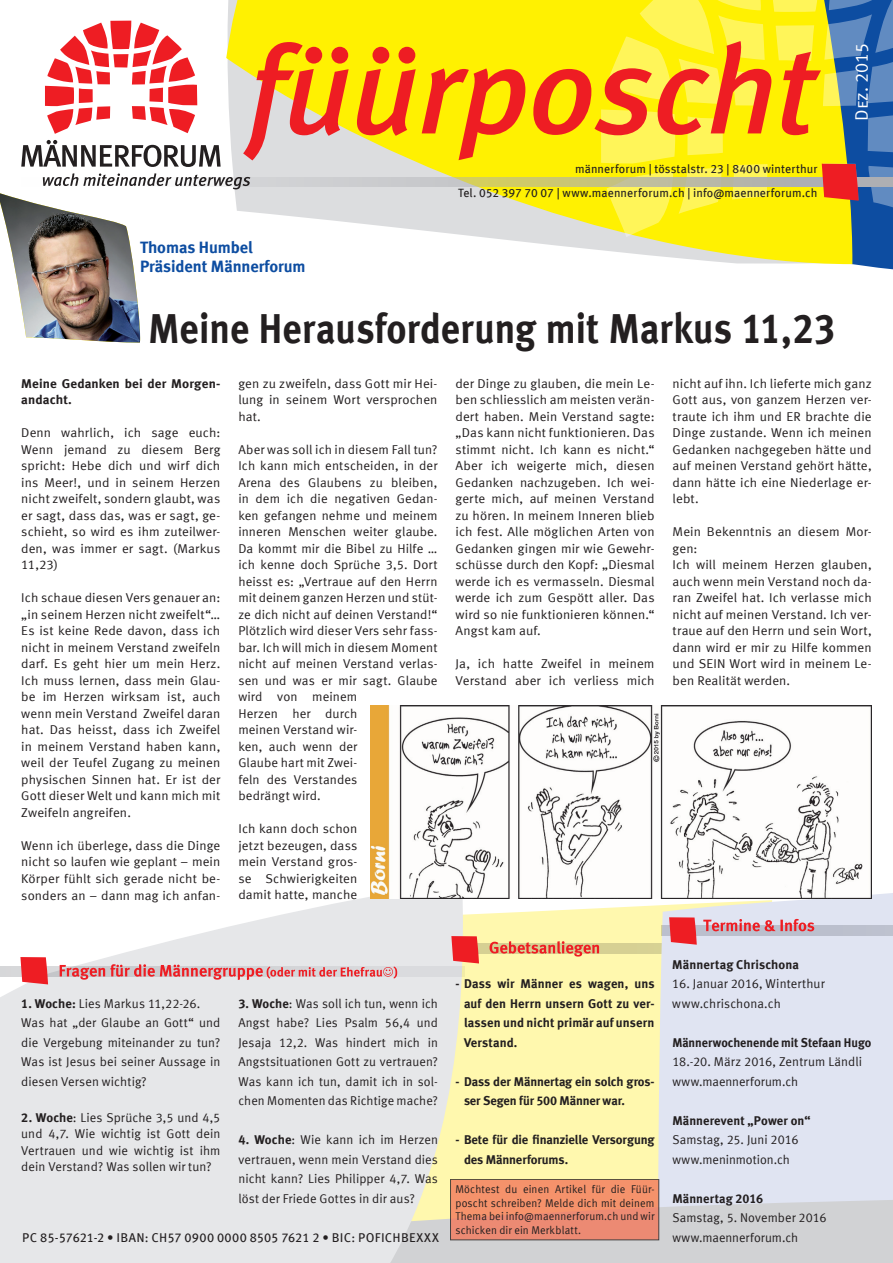
<style>
.page{position:relative;width:893px;height:1263px;background:#fff}
.page>*{position:absolute;margin:0;border:0;box-sizing:border-box;transform-origin:0 0}
.t1{font:42px "Meta Bold LF";letter-spacing:.005em;color:#231f20;scale:.9 1}
.t2{font:18px "Meta Normal LF Caps";color:#fff}
.t3{font:16.5px/19.5px "Meta Bold LF";letter-spacing:-.005em;color:#0d4da1}
.t4{font:12.75px/16.5px "Meta Normal LF";letter-spacing:.01em;color:#231f20;text-align:justify;scale:1.04 1}
.t5{font:12.75px/16.5px "Meta Normal LF";letter-spacing:.01em;color:#231f20}
.t6{font:12.75px/19.5px "Meta Bold LF";letter-spacing:.005em;color:#231f20}
.t7{font:12.75px "Meta Book LF Caps";letter-spacing:.015em;color:#231f20}
.t8{font:12.75px/16.5px "Meta Bold LF";letter-spacing:.005em;color:#231f20;scale:1.04 1}
.t9{font:12.75px "Meta Bold LF";letter-spacing:.005em;color:#231f20;scale:.96 1}
.t10{font:12px/24px "Meta Book LF";letter-spacing:.01em;color:#231f20;text-align:right}
.t11{font:11.25px/13.5px "Meta Normal LF";letter-spacing:.015em;color:#231f20;text-align:justify;scale:.96 1}
.s1{font-family:"Meta Bold LF"}
</style>
<div class="page">
<div style="left:467px;top:905px;width:188px;height:274px;background:#fff8ae"></div>
<div style="left:455px;top:944px;width:438px;height:10px;background:#d6d093"></div>
<div style="left:655px;top:888px;width:238px;height:303px;background:#e0e4f2"></div>
<svg style="left:467px;top:1191px;width:426px;height:72px;background:#d2d3d7"></svg>
<svg style="left:841px;top:237px;width:52px;height:33px"></svg>
<svg style="left:226px;top:0;width:627px;height:264px"></svg>
<svg style="left:243px;top:41px;width:358px;height:119px;background:#f5b126"></svg>
<svg style="left:250px;top:177px;width:351px;height:9px;background:#cccba8"></svg>
<svg style="left:601px;top:0;width:292px;height:237px;background:#d7c03f"></svg>
<svg style="left:21px;top:140px;width:200px;height:27px"></svg>
<svg style="left:45px;top:21px;width:152px;height:113px"></svg>
<svg style="left:0;top:897px;width:467px;height:366px;background:#e8e9e8"></svg>
<div style="left:450px;top:1179px;width:209px;height:61px;background:#f5926b"></div>
<div style="left:450px;top:1179px;width:209px;height:61px;border:1px solid #231f20"></div>
<svg style="left:42px;top:173px;width:208px;height:168px"></svg>
<img style="left:0;top:193px;width:140px;height:150px">
<svg style="left:0;top:967px;width:465px;height:10px"></svg>
<div style="left:661px;top:925px;width:232px;height:11px;background:#bbbfcd"></div>
<svg style="left:20px;top:957px;width:28px;height:27px"></svg>
<svg style="left:451px;top:936px;width:28px;height:27px"></svg>
<svg style="left:669px;top:917px;width:28px;height:28px"></svg>
<svg style="left:60px;top:964px;width:337px;height:16px;background:#dea5a9"></svg>
<svg style="left:489px;top:941px;width:110px;height:15px"></svg>
<svg style="left:703px;top:919px;width:111px;height:12px"></svg>
<img style="left:370px;top:706px;width:501px;height:192px">
<p class="t3" style="left:140px;top:237px;width:167px">Thomas Humbel<br>Präsident Männerforum</p>
<p class="t10" style="left:458px;top:157px;width:361px">männerforum | tösstalstr. 23 | 8400 winterthur<br>Tel. 052 397 70 07 | www.maennerforum.ch | info@maennerforum.ch</p>
<h1 class="t1" style="left:148px;top:304px;width:765px">Meine Herausforderung mit Markus 11,23</h1>
<h2 class="t2" style="left:851px;top:121px;width:80px;rotate:-90deg">Dez. 2015</h2>
<p class="t8" style="left:21px;top:375px;width:193px">Meine Gedanken bei der Morgen&shy;andacht.</p>
<p class="t4" style="left:21px;top:425px;width:193px">Denn wahrlich, ich sage euch:<br>Wenn jemand zu diesem Berg spricht: Hebe dich und wirf dich ins Meer!, und in seinem Herzen nicht zweifelt, sondern glaubt, was er sagt, dass das, was er sagt, ge&shy;schieht, so wird es ihm zuteilwer&shy;den, was immer er sagt. (Markus 11,23)</p>
<p class="t4" style="left:21px;top:590px;width:193px">Ich schaue diesen Vers genauer an: „in seinem Herzen nicht zweifelt“… Es ist keine Rede davon, dass ich nicht in meinem Verstand zweifeln darf. Es geht hier um mein Herz.<br>Ich muss lernen, dass mein Glau&shy;be im Herzen wirksam ist, auch wenn mein Verstand Zweifel daran hat. Das heisst, dass ich Zweifel in meinem Verstand haben kann, weil der Teufel Zugang zu meinen physischen Sinnen hat. Er ist der Gott dieser Welt und kann mich mit Zweifeln angreifen.</p>
<p class="t4" style="left:21px;top:837px;width:193px">Wenn ich überlege, dass die Dinge nicht so laufen wie geplant – mein Körper fühlt sich gerade nicht be&shy;sonders an – dann mag ich anfan-</p>
<p class="t4" style="left:238px;top:375px;width:193px">gen zu zweifeln, dass Gott mir Hei&shy;lung in seinem Wort versprochen hat.</p>
<p class="t5" style="left:238px;top:441px;width:201px">Aber was soll ich in diesem Fall tun?<br>Ich kann mich entscheiden, in der<br>Arena des Glaubens zu bleiben, in dem ich die negativen Gedan&shy;ken gefangen nehme und meinem inneren Menschen weiter glaube.<br>Da kommt mir die Bibel zu Hilfe … ich kenne doch Sprüche 3,5. Dort heisst es: „Vertraue auf den Herrn mit deinem ganzen Herzen und stüt&shy;ze dich nicht auf deinen Verstand!“<br>Plötzlich wird dieser Vers sehr fass&shy;bar. Ich will mich in diesem Moment nicht auf meinen Verstand verlas&shy;sen und was er mir sagt. Glaube wird von meinem<br>Herzen her durch<br>meinen Verstand wir-<br>ken, auch wenn der<br>Glaube hart mit Zwei-<br>feln des Verstandes<br>bedrängt wird.</p>
<p class="t4" style="left:238px;top:820px;width:116px">Ich kann doch schon jetzt bezeugen, dass mein Verstand gros&shy;se Schwierigkeiten damit hatte, manche</p>
<p class="t4" style="left:455px;top:375px;width:193px">der Dinge zu glauben, die mein Le&shy;ben schliesslich am meisten verän&shy;dert haben. Mein Verstand sagte: „Das kann nicht funktionieren. Das stimmt nicht. Ich kann es nicht.“ Aber ich weigerte mich, diesen Gedanken nachzugeben. Ich wei&shy;gerte mich, auf meinen Verstand zu hören. In meinem Inneren blieb ich fest. Alle möglichen Arten von Gedanken gingen mir wie Gewehr&shy;schüsse durch den Kopf: „Diesmal werde ich es vermasseln. Diesmal werde ich zum Gespött aller. Das wird so nie funktionieren können.“ Angst kam auf.</p>
<p class="t4" style="left:455px;top:655px;width:193px">Ja, ich hatte Zweifel in meinem<br>Verstand aber ich verliess mich</p>
<p class="t4" style="left:673px;top:375px;width:193px">nicht auf ihn. Ich lieferte mich ganz Gott aus, von ganzem Herzen ver&shy;traute ich ihm und ER brachte die Dinge zustande. Wenn ich meinen Gedanken nachgegeben hätte und auf meinen Verstand gehört hätte, dann hätte ich eine Niederlage er&shy;lebt.</p>
<p class="t4" style="left:673px;top:523px;width:193px;text-align:left">Mein Bekenntnis an diesem Mor&shy;gen:<br>Ich will meinem Herzen glauben, auch wenn mein Verstand noch da&shy;ran Zweifel hat. Ich verlasse mich nicht auf meinen Verstand. Ich ver&shy;traue auf den Herrn und sein Wort, dann wird er mir zu Hilfe kommen und SEIN Wort wird in meinem Le&shy;ben Realität werden.</p>
<p class="t5" style="left:21px;top:993px;width:201px;line-height:19.5px"><span class="s1">1. Woche:</span> Lies Markus 11,22-26.<br>Was hat „der Glaube an Gott“ und die Vergebung miteinander zu tun?<br>Was ist Jesus bei seiner Aussage in diesen Versen wichtig?</p>
<p class="t5" style="left:21px;top:1109px;width:201px;text-align:justify"><span class="s1">2. Woche</span>: Lies Sprüche 3,5 und 4,5 und 4,7. Wie wichtig ist Gott dein Vertrauen und wie wichtig ist ihm dein Verstand? Was sollen wir tun?</p>
<p class="t5" style="left:238px;top:993px;width:201px;line-height:19.5px;text-align:justify"><span class="s1">3. Woche</span>: Was soll ich tun, wenn ich Angst habe? Lies Psalm 56,4 und Jesaja 12,2. Was hindert mich in Angstsituationen Gott zu vertrauen?<br>Was kann ich tun, damit ich in sol&shy;chen Momenten das Richtige mache?</p>
<p class="t5" style="left:238px;top:1130px;width:201px;line-height:19.5px;text-align:justify"><span class="s1">4. Woche</span>: Wie kann ich im Herzen vertrauen, wenn mein Verstand dies nicht kann? Lies Philipper 4,7. Was löst der Friede Gottes in dir aus?</p>
<p class="t7" style="left:22px;top:1230px;width:418px">PC 85-57621-2 • IBAN: CH57 0900 0000 8505 7621 2 • BIC: POFICHBEXXX</p>
<p class="t6" style="left:464px;top:974px;width:192px;text-align:justify;text-indent:-9px">- Dass wir Männer es wagen, uns auf den Herrn unsern Gott zu ver&shy;lassen und nicht primär auf unsern Verstand.</p>
<p class="t6" style="left:464px;top:1071px;width:192px;text-indent:-9px">- Dass der Männertag ein solch gros&shy;ser Segen für 500 Männer war.</p>
<p class="t6" style="left:464px;top:1130px;width:192px;text-indent:-9px">- Bete für die finanzielle Versorgung des Männerforums.</p>
<p class="t11" style="left:455px;top:1182px;width:209px">Möchtest du einen Artikel für die Füür&shy;poscht schreiben? Melde dich mit deinem Thema bei info@maennerforum.ch und wir schicken dir ein Merkblatt.</p>
<p class="t6" style="left:672px;top:954px;width:128px">Männertag Chrischona</p>
<p class="t5" style="left:672px;top:974px;width:154px;line-height:19.5px">16. Januar 2016, Winterthur www.chrischona.ch</p>
<p class="t9" style="left:672px;top:1035px;width:209px">Männerwochenende mit Stefaan Hugo</p>
<p class="t5" style="left:672px;top:1052px;width:191px;line-height:19.5px">18.-20. März 2016, Zentrum Ländli www.maennerforum.ch</p>
<p class="t6" style="left:672px;top:1110px;width:140px">Männerevent „Power on“</p>
<p class="t5" style="left:672px;top:1130px;width:128px;line-height:19.5px">Samstag, 25. Juni 2016 www.meninmotion.ch</p>
<p class="t6" style="left:672px;top:1188px;width:92px">Männertag 2016</p>
<p class="t5" style="left:672px;top:1208px;width:156px;line-height:19.5px">Samstag, 5. November 2016 www.maennerforum.ch</p>
</div>
